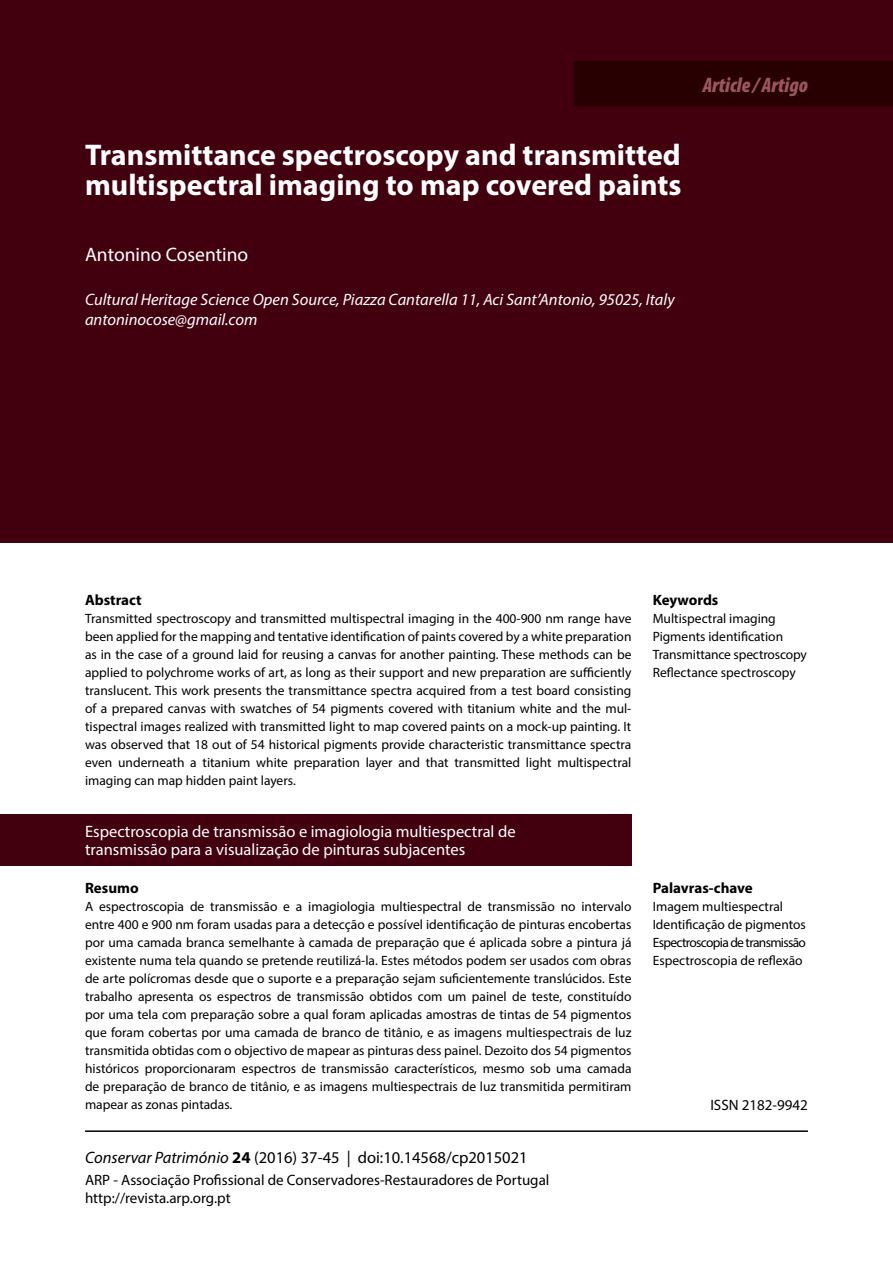
<style>
.page{position:relative;width:893px;height:1263px;background:#fff}
.page>*{position:absolute;margin:0;border:0;box-sizing:border-box;transform-origin:0 0}
.Title__PT{font:700 30px/30px "Myriad Pro";color:#fff}
.Tipo_de_artigo{font:italic 900 condensed 21px "Myriad Pro";color:#98575d}
.Autor{font:19.5px "Myriad Pro";color:#fff}
.Título_alternativo{font:16.5px/18px "Myriad Pro";color:#fff}
.Endereço{font:italic 16.5px "Myriad Pro";color:#fff}
.Revista{font:16.5px "Myriad Pro";color:#000}
.ARP{font:15px "Myriad Pro";color:#000}
.Resumo___palavras{font:700 15px "Myriad Pro";color:#000}
.Resumo_-_Texto__PT{font:13.5px/18px "Myriad Pro";color:#000;text-align:justify}
.Resumo_-_Texto__UK{font:13.5px/18px "Myriad Pro";color:#000;text-align:justify}
.Palavras__UK{font:13.5px "Myriad Pro";color:#000}
.Palavras__PT{font:13.5px "Myriad Pro";color:#000}
.Palavras__PT-2{font:13.5px "Myriad Pro";letter-spacing:-.05em;color:#000}
.s1{font-style:italic}
.s2{font-weight:700}
</style>
<div class="page">
<div style="left:0;top:0;width:893px;height:542px;background:#42000f"></div>
<hr style="left:85px;top:1130px;width:723px;height:2px;background:#000">
<div style="left:574px;top:62px;width:319px;height:44px;background:#280002"></div>
<div style="left:0;top:814px;width:631px;height:51px;background:#42000f"></div>
<p class="Title__PT" style="left:85px;top:139px;width:598px">Transmittance spectroscopy and transmitted multispectral imaging to map covered paints</p>
<p class="Autor" style="left:85px;top:243px;width:165px">Antonino Cosentino</p>
<p class="Endereço" style="left:85px;top:289px;width:591px">Cultural Heritage Science Open Source, Piazza Cantarella 11, Aci Sant’Antonio, 95025, Italy</p>
<p class="Endereço" style="left:85px;top:309px;width:174px">antoninocose@gmail.com</p>
<p class="Tipo_de_artigo" style="left:703px;top:74px;width:107px">Article / Artigo</p>
<p class="Resumo___palavras" style="left:85px;top:590px;width:58px">Abstract</p>
<p class="Resumo_-_Texto__UK" style="left:85px;top:609px;width:548px">Transmitted spectroscopy and transmitted multispectral imaging in the 400-900 nm range have been applied for the mapping and tentative identification of paints covered by a white preparation as in the case of a ground laid for reusing a canvas for another painting. These methods can be applied to polychrome works of art, as long as their support and new preparation are sufficiently translucent. This work presents the transmittance spectra acquired from a test board consisting of a prepared canvas with swatches of 54 pigments covered with titanium white and the mul&shy;tispectral images realized with transmitted light to map covered paints on a mock-up painting. It was observed that 18 out of 54 historical pigments provide characteristic transmittance spectra even underneath a titanium white preparation layer and that transmitted light multispectral imaging can map hidden paint layers.</p>
<p class="Título_alternativo" style="left:85px;top:822px;width:432px">Espectroscopia de transmissão e imagiologia multiespectral de transmissão para a visualização de pinturas subjacentes</p>
<p class="Resumo___palavras" style="left:85px;top:878px;width:55px">Resumo</p>
<p class="Resumo_-_Texto__PT" style="left:85px;top:897px;width:548px">A espectroscopia de transmissão e a imagiologia multiespectral de transmissão no intervalo entre 400 e 900 nm foram usadas para a detecção e possível identificação de pinturas encobertas por uma camada branca semelhante à camada de preparação que é aplicada sobre a pintura já existente numa tela quando se pretende reutilizá-la. Estes métodos podem ser usados com obras de arte polícromas desde que o suporte e a preparação sejam suficientemente translúcidos. Este trabalho apresenta os espectros de transmissão obtidos com um painel de teste, constituído por uma tela com preparação sobre a qual foram aplicadas amostras de tintas de 54 pigmentos que foram cobertas por uma camada de branco de titânio, e as imagens multiespectrais de luz transmitida obtidas com o objectivo de mapear as pinturas dess painel. Dezoito dos 54 pigmentos históricos proporcionaram espectros de transmissão característicos, mesmo sob uma camada de preparação de branco de titânio, e as imagens multiespectrais de luz transmitida permitiram mapear as zonas pintadas.</p>
<p class="Revista" style="left:85px;top:1147px;width:444px"><span class="s1">Conservar Património</span> <span class="s2">24</span> (2016) 37-45 | doi:10.14568/cp2015021</p>
<p class="ARP" style="left:85px;top:1171px;width:466px">ARP - Associação Profissional de Conservadores-Restauradores de Portugal</p>
<p class="ARP" style="left:85px;top:1189px;width:147px">http://revista.arp.org.pt</p>
<p class="Resumo___palavras" style="left:653px;top:590px;width:67px">Keywords</p>
<p class="Palavras__UK" style="left:653px;top:610px;width:125px">Multispectral imaging</p>
<p class="Palavras__UK" style="left:653px;top:628px;width:132px">Pigments identification</p>
<p class="Palavras__UK" style="left:653px;top:646px;width:156px">Transmittance spectroscopy</p>
<p class="Palavras__UK" style="left:653px;top:664px;width:145px">Reflectance spectroscopy</p>
<p class="Resumo___palavras" style="left:653px;top:878px;width:102px">Palavras-chave</p>
<p class="Palavras__PT" style="left:653px;top:898px;width:132px">Imagem multiespectral</p>
<p class="Palavras__PT" style="left:653px;top:916px;width:155px">Identificação de pigmentos</p>
<p class="Palavras__PT-2" style="left:653px;top:934px;width:155px">Espectroscopia de transmissão</p>
<p class="Palavras__PT" style="left:653px;top:952px;width:151px">Espectroscopia de reflexão</p>
<p class="ARP" style="left:710px;top:1095px;width:99px">ISSN 2182-9942</p>
</div>
